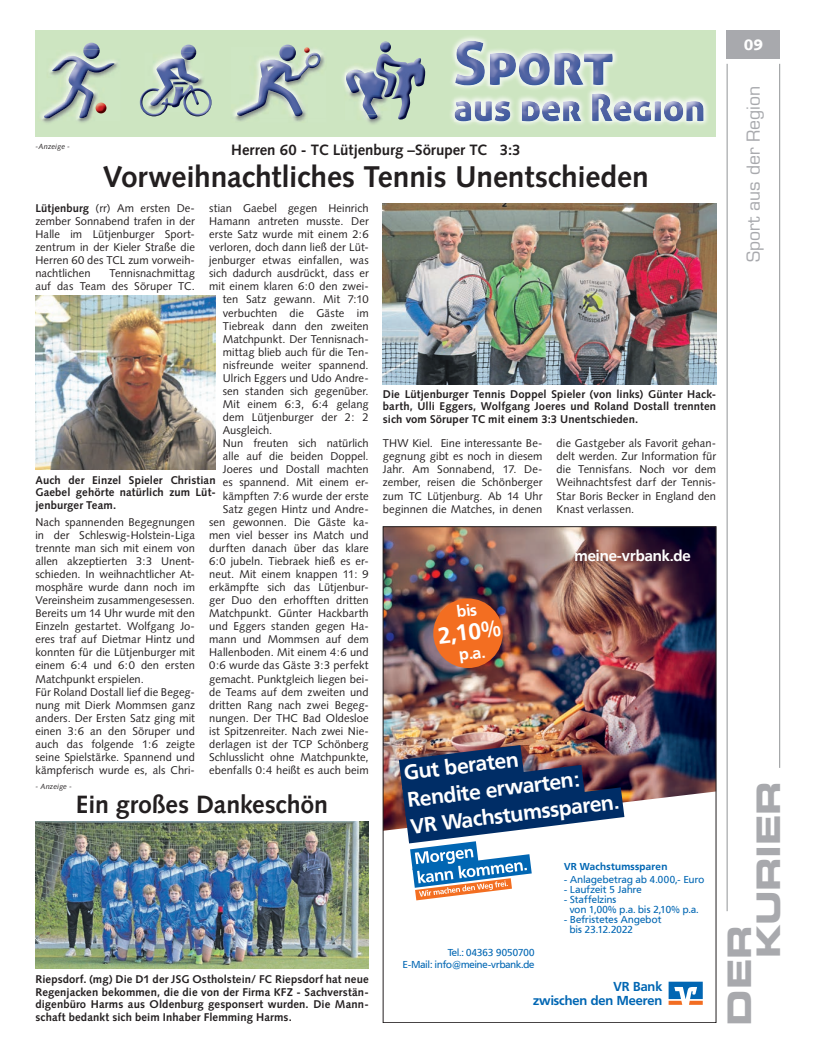
<style>
.page{position:relative;width:819px;height:1053px;background:#fff}
.page>*{position:absolute;margin:0;border:0;box-sizing:border-box;transform-origin:0 0}
.t1{font:32.5px/28.9px "Eurostile LT Std Bold Ex 2";letter-spacing:-.01em;color:#a8a9ad}
.t2{font:700 30px "Syntax LT Std";letter-spacing:-.01em;color:#231f20}
.t3{font:700 25px "Syntax LT Std";letter-spacing:-.005em;color:#231f20}
.t4{font:700 22.62px "Frutiger VR";color:#fff}
.t5{font:700 20.75px/27.1px "Frutiger VR";color:#fff}
.t6{font:17.5px "Eurostile LT Std";letter-spacing:-.005em;color:#a8a9ad}
.t7{font:700 15.88px "Frutiger VR";color:#fff}
.t8{font:700 15px "Syntax LT Std";color:#231f20}
.t9{font:700 15px "Frutiger VR";color:#fff}
.t10{font:900 15px "Syntax LT Std";color:#fff}
.t11{font:700 12.88px/13.6px "Frutiger VR";color:#0166b3;text-align:right}
.t12{font:11.25px/13px "Syntax";letter-spacing:.005em;color:#231f20;text-align:justify}
.t13{font:700 11.25px/12.5px "Syntax LT Std";letter-spacing:.01em;color:#231f20;text-align:justify}
.t14{font:10px/10px "Frutiger VR";letter-spacing:.02em;color:#0166b3}
.t15{font:700 10px "Frutiger VR";letter-spacing:.03em;color:#0166b3}
.t16{font:italic 7.5px "Syntax";letter-spacing:.01em;color:#231f20}
.s1{font-weight:700}
</style>
<div class="page">
<hr style="left:726px;top:64px;width:1px;height:847px;background:#939598">
<hr style="left:779px;top:64px;width:1px;height:703px;background:#939598">
<div style="left:726px;top:30px;width:54px;height:29px;background:#a8a9ad"></div>
<img style="left:385px;top:528px;width:329px;height:271px">
<img style="left:385px;top:726px;width:270px;height:174px">
<svg style="left:668px;top:981px;width:34px;height:23px"></svg>
<div style="left:433px;top:598px;width:70px;height:70px;background:#f36e21;border-radius:50%"></div>
<div style="left:35px;top:30px;width:681px;height:106px;background:#cde5c1"></div>
<img style="left:451px;top:37px;width:257px;height:88px">
<img style="left:455px;top:41px;width:157px;height:44px">
<img style="left:454px;top:93px;width:249px;height:28px">
<svg style="left:86px;top:43px;width:11px;height:2px"></svg>
<img style="left:83px;top:45px;width:17px;height:5px">
<img style="left:40px;top:50px;width:78px;height:73px">
<img style="left:44px;top:60px;width:70px;height:58px">
<svg style="left:91px;top:65px;width:5px;height:3px"></svg>
<svg style="left:52px;top:56px;width:32px;height:15px"></svg>
<svg style="left:96px;top:102px;width:10px;height:11px"></svg>
<svg style="left:183px;top:45px;width:11px;height:2px"></svg>
<img style="left:181px;top:47px;width:15px;height:5px">
<img style="left:164px;top:52px;width:40px;height:32px">
<img style="left:153px;top:58px;width:46px;height:26px">
<img style="left:148px;top:115px;width:55px;height:1px">
<img style="left:140px;top:84px;width:72px;height:31px">
<svg style="left:173px;top:82px;width:16px;height:2px"></svg>
<img style="left:236px;top:118px;width:69px;height:4px">
<img style="left:233px;top:50px;width:92px;height:68px">
<img style="left:237px;top:53px;width:83px;height:63px">
<svg style="left:282px;top:45px;width:11px;height:2px"></svg>
<img style="left:279px;top:47px;width:17px;height:14px">
<svg style="left:304px;top:47px;width:15px;height:18px"></svg>
<svg style="left:380px;top:41px;width:11px;height:11px"></svg>
<img style="left:343px;top:72px;width:2px;height:13px">
<img style="left:345px;top:66px;width:36px;height:58px">
<img style="left:346px;top:79px;width:30px;height:35px">
<svg style="left:346px;top:70px;width:30px;height:9px"></svg>
<svg style="left:367px;top:104px;width:9px;height:15px"></svg>
<img style="left:376px;top:54px;width:49px;height:65px">
<img style="left:383px;top:203px;width:333px;height:181px">
<img style="left:35px;top:296px;width:181px;height:174px">
<img style="left:35px;top:821px;width:334px;height:147px">
<p class="t10" style="left:743px;top:36px;width:21px">09</p>
<p class="t16" style="left:35px;top:142px;width:36px">-Anzeige -</p>
<p class="t8" style="left:231px;top:141px;width:291px">Herren 60 - TC Lütjenburg –Söruper TC 3:3</p>
<p class="t2" style="left:103px;top:160px;width:547px">Vorweihnachtliches Tennis Unentschieden</p>
<p class="t12" style="left:209px;top:202px;width:161px">stian Gaebel gegen Heinrich</p>
<p class="t12" style="left:209px;top:215px;width:161px">Hamann antreten musste. Der</p>
<p class="t12" style="left:209px;top:228px;width:161px">erste Satz wurde mit einem 2:6</p>
<p class="t12" style="left:209px;top:241px;width:161px">verloren, doch dann ließ der Lüt-</p>
<p class="t12" style="left:209px;top:254px;width:161px">jenburger etwas einfallen, was</p>
<p class="t12" style="left:209px;top:267px;width:161px">sich dadurch ausdrückt, dass er</p>
<p class="t12" style="left:209px;top:280px;width:161px">mit einem klaren 6:0 den zwei-</p>
<p class="t12" style="left:223px;top:293px;width:147px">ten Satz gewann. Mit 7:10</p>
<p class="t12" style="left:223px;top:306px;width:147px">verbuchten die Gäste im</p>
<p class="t12" style="left:223px;top:319px;width:147px">Tiebreak dann den zweiten</p>
<p class="t12" style="left:223px;top:332px;width:147px">Matchpunkt. Der Tennisnach-</p>
<p class="t12" style="left:223px;top:345px;width:147px">mittag blieb auch für die Ten-</p>
<p class="t12" style="left:223px;top:358px;width:147px">nisfreunde weiter spannend.</p>
<p class="t12" style="left:223px;top:371px;width:147px">Ulrich Eggers und Udo Andre-</p>
<p class="t12" style="left:223px;top:384px;width:147px">sen standen sich gegenüber.</p>
<p class="t12" style="left:223px;top:397px;width:147px">Mit einem 6:3, 6:4 gelang</p>
<p class="t12" style="left:223px;top:411px;width:147px">dem Lütjenburger der 2: 2</p>
<p class="t12" style="left:223px;top:424px;width:51px">Ausgleich.</p>
<p class="t12" style="left:223px;top:437px;width:147px">Nun freuten sich natürlich</p>
<p class="t12" style="left:223px;top:450px;width:147px">alle auf die beiden Doppel.</p>
<p class="t12" style="left:223px;top:463px;width:147px">Joeres und Dostall machten</p>
<p class="t12" style="left:223px;top:476px;width:147px">es spannend. Mit einem er-</p>
<p class="t12" style="left:223px;top:489px;width:147px">kämpften 7:6 wurde der erste</p>
<p class="t12" style="left:223px;top:502px;width:147px">Satz gegen Hintz und Andre-</p>
<p class="t12" style="left:209px;top:515px;width:161px">sen gewonnen. Die Gäste ka-</p>
<p class="t12" style="left:209px;top:528px;width:161px">men viel besser ins Match und</p>
<p class="t12" style="left:209px;top:541px;width:161px">durften danach über das klare</p>
<p class="t12" style="left:209px;top:554px;width:161px">6:0 jubeln. Tiebraek hieß es er-</p>
<p class="t12" style="left:209px;top:567px;width:161px">neut. Mit einem knappen 11: 9</p>
<p class="t12" style="left:209px;top:580px;width:161px">erkämpfte sich das Lütjenbur-</p>
<p class="t12" style="left:209px;top:593px;width:161px">ger Duo den erhofften dritten</p>
<p class="t12" style="left:209px;top:606px;width:161px">Matchpunkt. Günter Hackbarth</p>
<p class="t12" style="left:209px;top:619px;width:161px">und Eggers standen gegen Ha-</p>
<p class="t12" style="left:209px;top:633px;width:161px">mann und Mommsen auf dem</p>
<p class="t12" style="left:209px;top:646px;width:161px">Hallenboden. Mit einem 4:6 und</p>
<p class="t12" style="left:209px;top:659px;width:161px">0:6 wurde das Gäste 3:3 perfekt</p>
<p class="t12" style="left:209px;top:672px;width:161px">gemacht. Punktgleich liegen bei-</p>
<p class="t12" style="left:209px;top:685px;width:161px">de Teams auf dem zweiten und</p>
<p class="t12" style="left:209px;top:698px;width:161px">dritten Rang nach zwei Begeg-</p>
<p class="t12" style="left:209px;top:711px;width:161px">nungen. Der THC Bad Oldesloe</p>
<p class="t12" style="left:209px;top:724px;width:161px">ist Spitzenreiter. Nach zwei Nie-</p>
<p class="t12" style="left:209px;top:737px;width:161px">derlagen ist der TCP Schönberg</p>
<p class="t12" style="left:209px;top:750px;width:161px">Schlusslicht ohne Matchpunkte,</p>
<p class="t12" style="left:209px;top:763px;width:161px">ebenfalls 0:4 heißt es auch beim</p>
<p class="t12" style="left:35px;top:202px;width:161px"><span class="s1">Lütjenburg</span> (rr) Am ersten De&shy;zember Sonnabend trafen in der Halle im Lütjenburger Sport&shy;zentrum in der Kieler Straße die Herren 60 des TCL zum vorweih&shy;nachtlichen</p>
<p class="t12" style="left:35px;top:267px;width:161px;text-align:right">Tennisnachmittag<br>auf das Team des Söruper TC.</p>
<p class="t13" style="left:35px;top:473px;width:182px">Auch der Einzel Spieler Christian Gaebel gehörte natürlich zum Lüt&shy;jenburger Team.</p>
<p class="t12" style="left:35px;top:515px;width:161px;text-align:left">Nach spannenden Begegnungen in der Schleswig-Holstein-Liga trennte man sich mit einem von allen akzeptierten 3:3 Unent&shy;schieden. In weihnachtlicher At&shy;mosphäre wurde dann noch im<br>Vereinsheim zusammengesessen.<br>Bereits um 14 Uhr wurde mit den<br>Einzeln gestartet. Wolfgang Jo&shy;eres traf auf Dietmar Hintz und konnten für die Lütjenburger mit einem 6:4 und 6:0 den ersten<br>Matchpunkt erspielen.<br>Für Roland Dostall lief die Begeg&shy;nung mit Dierk Mommsen ganz anders. Der Ersten Satz ging mit einen 3:6 an den Söruper und auch das folgende 1:6 zeigte seine Spielstärke. Spannend und kämpferisch wurde es, als Chri-</p>
<p class="t16" style="left:35px;top:781px;width:38px">- Anzeige -</p>
<p class="t3" style="left:76px;top:790px;width:254px">Ein großes Dankeschön</p>
<p class="t13" style="left:35px;top:973px;width:335px">Riepsdorf. (mg) Die D1 der JSG Ostholstein/ FC Riepsdorf hat neue Regenjacken bekommen, die die von der Firma KFZ - Sachverstän&shy;digenbüro Harms aus Oldenburg gesponsert wurden. Die Mann&shy;schaft bedankt sich beim Inhaber Flemming Harms.</p>
<p class="t13" style="left:383px;top:387px;width:335px">Die Lütjenburger Tennis Doppel Spieler (von links) Günter Hack&shy;barth, Ulli Eggers, Wolfgang Joeres und Roland Dostall trennten sich vom Söruper TC mit einem 3:3 Unentschieden.</p>
<p class="t12" style="left:383px;top:437px;width:161px">THW Kiel. Eine interessante Be&shy;gegnung gibt es noch in diesem Jahr. Am Sonnabend, 17. De&shy;zember, reisen die Schönberger zum TC Lütjenburg. Ab 14 Uhr beginnen die Matches, in denen</p>
<p class="t12" style="left:556px;top:437px;width:161px">die Gastgeber als Favorit gehan&shy;delt werden. Zur Information für die Tennisfans. Noch vor dem Weihnachtsfest darf der Tennis-Star Boris Becker in England den Knast verlassen.</p>
<p class="t4" style="left:436px;top:622px;width:64px;rotate:-7deg">2,10%</p>
<p class="t7" style="left:458px;top:645px;width:28px;rotate:-7deg">p.a.</p>
<p class="t9" style="left:574px;top:546px;width:118px">meine-vrbank.de</p>
<p class="t5" style="left:402px;top:759px;width:211px;rotate:-7deg">Gut beraten<br>Rendite erwarten:<br>VR Wachstumssparen.</p>
<p class="t14" style="left:403px;top:946px;width:133px;line-height:12px;text-align:right">Tel.: 04363 9050700<br>E-Mail: info@meine-vrbank.de</p>
<p class="t15" style="left:564px;top:860px;width:105px">VR Wachstumssparen</p>
<p class="t14" style="left:564px;top:874px;width:142px">- Anlagebetrag ab 4.000,- Euro</p>
<p class="t14" style="left:564px;top:884px;width:79px">- Laufzeit 5 Jahre</p>
<p class="t14" style="left:569px;top:894px;width:130px;text-indent:-6px">- Staffelzins<br>von 1,00% p.a. bis 2,10% p.a.</p>
<p class="t14" style="left:569px;top:914px;width:93px;text-indent:-6px">- Befristetes Angebot bis 23.12.2022</p>
<p class="t11" style="left:533px;top:979px;width:131px">VR Bank<br>zwischen den Meeren</p>
<p class="t6" style="left:743px;top:262px;width:178px;rotate:-90deg">Sport aus der Region</p>
<p class="t1" style="left:724px;top:958px;width:179px;text-indent:-67px;rotate:-90deg">DER<br>KURIER</p>
</div>
